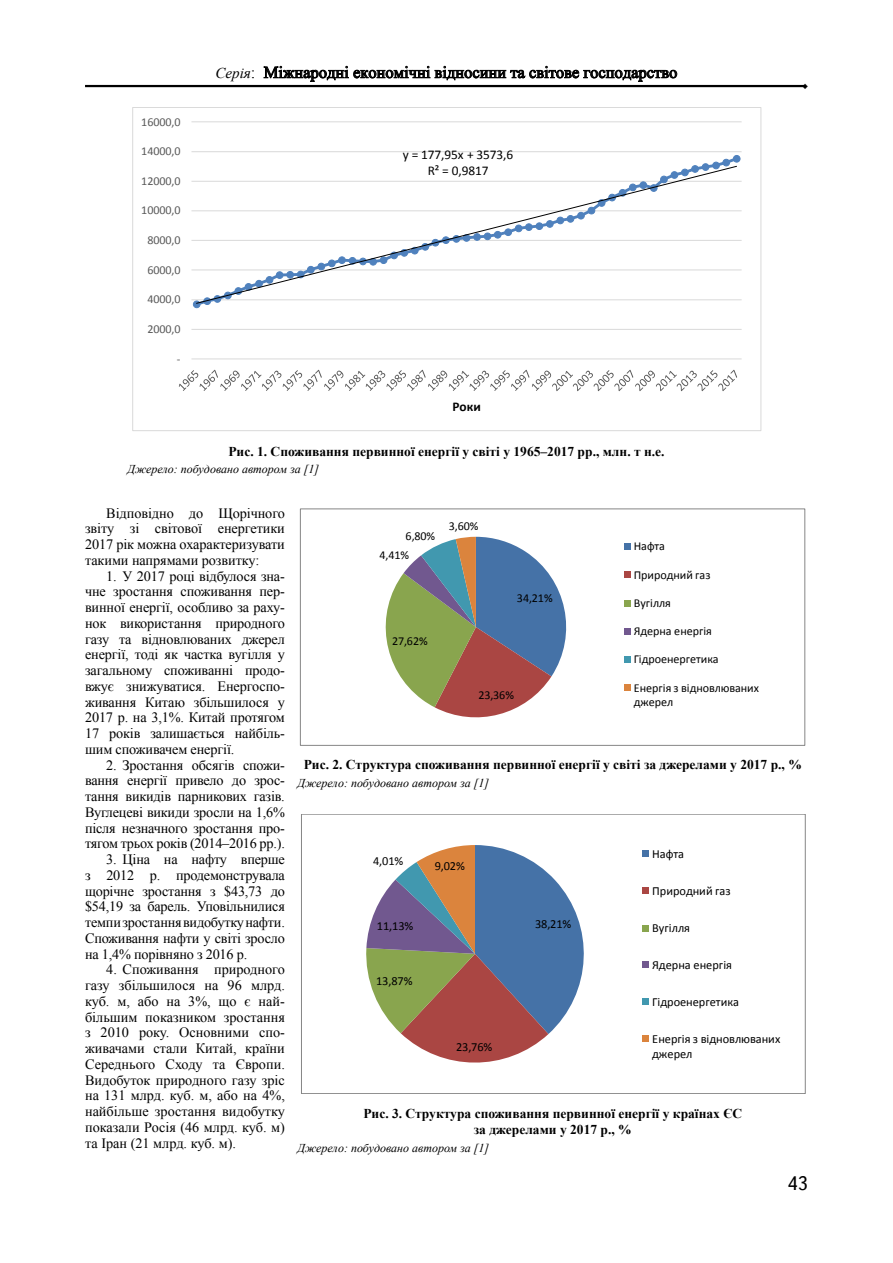
<style>
.page{position:relative;width:893px;height:1263px;background:#fff}
.page>*{position:absolute;margin:0;border:0;box-sizing:border-box;transform-origin:0 0}
.t1{font:19.5px "Ukrainian Text";color:#000}
.t2{font:16.5px "Times New Roman";color:#000}
.t3{font:14.25px/15.8px "Times New Roman";letter-spacing:-.01em;color:#000;text-align:justify}
.t4{font:700 13.5px/15.8px "Times New Roman";color:#000;text-align:center}
.t5{font:13.35px/16.2px "Calibri";letter-spacing:-.005em;color:#000;text-align:center}
.t6{font:700 13.35px "Calibri";color:#000}
.t7{font:12.3px/15px "Calibri";color:#000}
.t8{font:12.15px/14.7px "Calibri";color:#000}
.t9{font:12.15px "Calibri";letter-spacing:-.005em;color:#595959}
.t10{font:italic 12px "Times New Roman";color:#000}
.t11{font:9px "Times New Roman";color:#000;scale:1.33 1}
.s1{font-style:italic;font-size:15px}
</style>
<div class="page">
<hr style="left:85px;top:85px;width:720px;height:2px;background:#000">
<svg style="left:264px;top:66px;width:413px;height:16px"></svg>
<hr style="left:191px;top:329px;width:551px;height:1px;background:#d9d9d9">
<hr style="left:191px;top:299px;width:551px;height:1px;background:#d9d9d9">
<hr style="left:191px;top:269px;width:551px;height:1px;background:#d9d9d9">
<hr style="left:191px;top:240px;width:551px;height:1px;background:#d9d9d9">
<hr style="left:191px;top:210px;width:551px;height:1px;background:#d9d9d9">
<hr style="left:191px;top:181px;width:551px;height:1px;background:#d9d9d9">
<hr style="left:191px;top:151px;width:551px;height:1px;background:#d9d9d9">
<hr style="left:191px;top:121px;width:551px;height:1px;background:#d9d9d9">
<hr style="left:191px;top:358px;width:551px;height:1px;background:#d9d9d9">
<div style="left:193px;top:301px;width:7px;height:7px;background:#4f81bd;border-radius:50%"></div>
<div style="left:193px;top:300px;width:8px;height:8px;border:1px solid #4f81bd;border-radius:50%"></div>
<div style="left:203px;top:297px;width:8px;height:8px;border:1px solid #4f81bd;border-radius:50%"></div>
<div style="left:702px;top:163px;width:7px;height:8px;border:1px solid #4f81bd;border-radius:50%"></div>
<div style="left:713px;top:162px;width:6px;height:7px;background:#4f81bd;border-radius:50%"></div>
<div style="left:712px;top:162px;width:8px;height:7px;border:1px solid #4f81bd;border-radius:50%"></div>
<div style="left:723px;top:159px;width:6px;height:7px;background:#4f81bd;border-radius:50%"></div>
<div style="left:722px;top:159px;width:8px;height:7px;border:1px solid #4f81bd;border-radius:50%"></div>
<div style="left:733px;top:155px;width:7px;height:7px;background:#4f81bd;border-radius:50%"></div>
<div style="left:733px;top:155px;width:7px;height:8px;border:1px solid #4f81bd;border-radius:50%"></div>
<svg style="left:195px;top:165px;width:543px;height:139px"></svg>
<svg style="left:179px;top:370px;width:558px;height:21px"></svg>
<svg style="left:385px;top:537px;width:182px;height:181px"></svg>
<div style="left:624px;top:543px;width:7px;height:7px;background:#4572a7"></div>
<div style="left:624px;top:571px;width:7px;height:7px;background:#aa4643"></div>
<div style="left:624px;top:600px;width:7px;height:6px;background:#89a54e"></div>
<div style="left:624px;top:628px;width:7px;height:6px;background:#71588f"></div>
<div style="left:624px;top:656px;width:7px;height:7px;background:#4198af"></div>
<div style="left:624px;top:685px;width:7px;height:6px;background:#db843d"></div>
<div style="left:300px;top:509px;width:505px;height:237px;border:1px solid #868686"></div>
<svg style="left:366px;top:845px;width:218px;height:218px"></svg>
<div style="left:642px;top:850px;width:7px;height:7px;background:#4572a7"></div>
<div style="left:642px;top:887px;width:7px;height:7px;background:#aa4643"></div>
<div style="left:642px;top:925px;width:7px;height:6px;background:#89a54e"></div>
<div style="left:642px;top:962px;width:7px;height:6px;background:#71588f"></div>
<div style="left:642px;top:998px;width:7px;height:7px;background:#4198af"></div>
<div style="left:642px;top:1035px;width:7px;height:7px;background:#db843d"></div>
<div style="left:301px;top:814px;width:505px;height:279px;border:1px solid #868686"></div>
<p class="t9" style="left:141px;top:114px;width:41px">16000,0</p>
<p class="t9" style="left:141px;top:143px;width:41px">14000,0</p>
<p class="t9" style="left:141px;top:173px;width:41px">12000,0</p>
<p class="t9" style="left:141px;top:203px;width:41px">10000,0</p>
<p class="t9" style="left:147px;top:232px;width:35px">8000,0</p>
<p class="t9" style="left:147px;top:262px;width:35px">6000,0</p>
<p class="t9" style="left:147px;top:292px;width:35px">4000,0</p>
<p class="t9" style="left:147px;top:321px;width:35px">2000,0</p>
<p class="t9" style="left:177px;top:351px;width:5px">-</p>
<p class="t2" style="left:216px;top:61px;width:463px"><span class="s1">Серія</span>: Міжнародні економічні відносини та світове господарство</p>
<p class="t5" style="left:403px;top:147px;width:112px">y = 177,95x + 3573,6<br>R² = 0,9817</p>
<p class="t6" style="left:452px;top:398px;width:30px">Роки</p>
<p class="t4" style="left:228px;top:443px;width:438px">Рис. 1. Споживання первинної енергії у світі у 1965–2017 рр., млн. т н.е.</p>
<p class="t10" style="left:128px;top:461px;width:193px">Джерело: побудовано автором за [1]</p>
<p class="t11" style="left:802px;top:80px;width:6px">♦</p>
<p class="t3" style="left:85px;top:505px;width:201px;text-indent:21px">Відповідно до Щорічного звіту зі світової енергетики 2017 рік можна охарактеризувати такими напрямами розвитку:</p>
<p class="t3" style="left:85px;top:568px;width:201px;text-indent:21px">1. У 2017 році відбулося зна&shy;чне зростання споживання пер&shy;винної енергії, особливо за раху&shy;нок використання природного газу та відновлюваних джерел енергії, тоді як частка вугілля у загальному споживанні продо&shy;вжує знижуватися. Енергоспо&shy;живання Китаю збільшилося у 2017 р. на 3,1%. Китай протягом 17 років залишається найбіль&shy;шим споживачем енергії.</p>
<p class="t3" style="left:85px;top:757px;width:201px;text-indent:21px">2. Зростання обсягів спожи&shy;вання енергії привело до зрос&shy;тання викидів парникових газів.<br>Вуглецеві викиди зросли на 1,6% після незначного зростання про&shy;тягом трьох років (2014–2016 рр.).</p>
<p class="t3" style="left:85px;top:851px;width:201px;text-indent:21px">3. Ціна на нафту вперше з 2012 р. продемонструвала щорічне зростання з $43,73 до $54,19 за барель. Уповільнилися темпи зростання видобутку нафти.<br>Споживання нафти у світі зросло на 1,4% порівняно з 2016 р.</p>
<p class="t3" style="left:85px;top:961px;width:201px;text-indent:21px">4. Споживання природного газу збільшилося на 96 млрд. куб. м, або на 3%, що є най&shy;більшим показником зростання з 2010 року. Основними спо&shy;живачами стали Китай, країни Середнього Сходу та Європи.<br>Видобуток природного газу зріс на 131 млрд. куб. м, або на 4%, найбільше зростання видобутку показали Росія (46 млрд. куб. м) та Іран (21 млрд. куб. м).</p>
<p class="t8" style="left:406px;top:529px;width:31px">6,80%</p>
<p class="t8" style="left:380px;top:548px;width:31px">4,41%</p>
<p class="t8" style="left:449px;top:519px;width:31px">3,60%</p>
<p class="t8" style="left:392px;top:633px;width:37px">27,62%</p>
<p class="t8" style="left:517px;top:591px;width:37px">34,21%</p>
<p class="t8" style="left:478px;top:688px;width:37px">23,36%</p>
<p class="t8" style="left:634px;top:539px;width:33px">Нафта</p>
<p class="t8" style="left:634px;top:567px;width:78px">Природний газ</p>
<p class="t8" style="left:634px;top:595px;width:39px">Вугілля</p>
<p class="t8" style="left:634px;top:624px;width:80px">Ядерна енергія</p>
<p class="t8" style="left:634px;top:652px;width:86px">Гідроенергетика</p>
<p class="t8" style="left:634px;top:680px;width:127px">Енергія з відновлюваних джерел</p>
<p class="t4" style="left:304px;top:756px;width:500px">Рис. 2. Структура споживання первинної енергії у світі за джерелами у 2017 р., %</p>
<p class="t10" style="left:298px;top:774px;width:193px">Джерело: побудовано автором за [1]</p>
<p class="t7" style="left:373px;top:854px;width:32px">4,01%</p>
<p class="t7" style="left:435px;top:858px;width:32px">9,02%</p>
<p class="t7" style="left:377px;top:918px;width:38px">11,13%</p>
<p class="t7" style="left:376px;top:973px;width:38px">13,87%</p>
<p class="t7" style="left:456px;top:1039px;width:38px">23,76%</p>
<p class="t7" style="left:535px;top:916px;width:38px">38,21%</p>
<p class="t7" style="left:652px;top:846px;width:33px">Нафта</p>
<p class="t7" style="left:652px;top:883px;width:80px">Природний газ</p>
<p class="t7" style="left:652px;top:920px;width:39px">Вугілля</p>
<p class="t7" style="left:652px;top:957px;width:81px">Ядерна енергія</p>
<p class="t7" style="left:652px;top:994px;width:88px">Гідроенергетика</p>
<p class="t7" style="left:652px;top:1031px;width:130px">Енергія з відновлюваних джерел</p>
<p class="t4" style="left:363px;top:1105px;width:380px">Рис. 3. Структура споживання первинної енергії у країнах ЄС за джерелами у 2017 р., %</p>
<p class="t10" style="left:298px;top:1139px;width:193px">Джерело: побудовано автором за [1]</p>
<h1 class="t1" style="left:787px;top:1172px;width:22px">43</h1>
</div>
